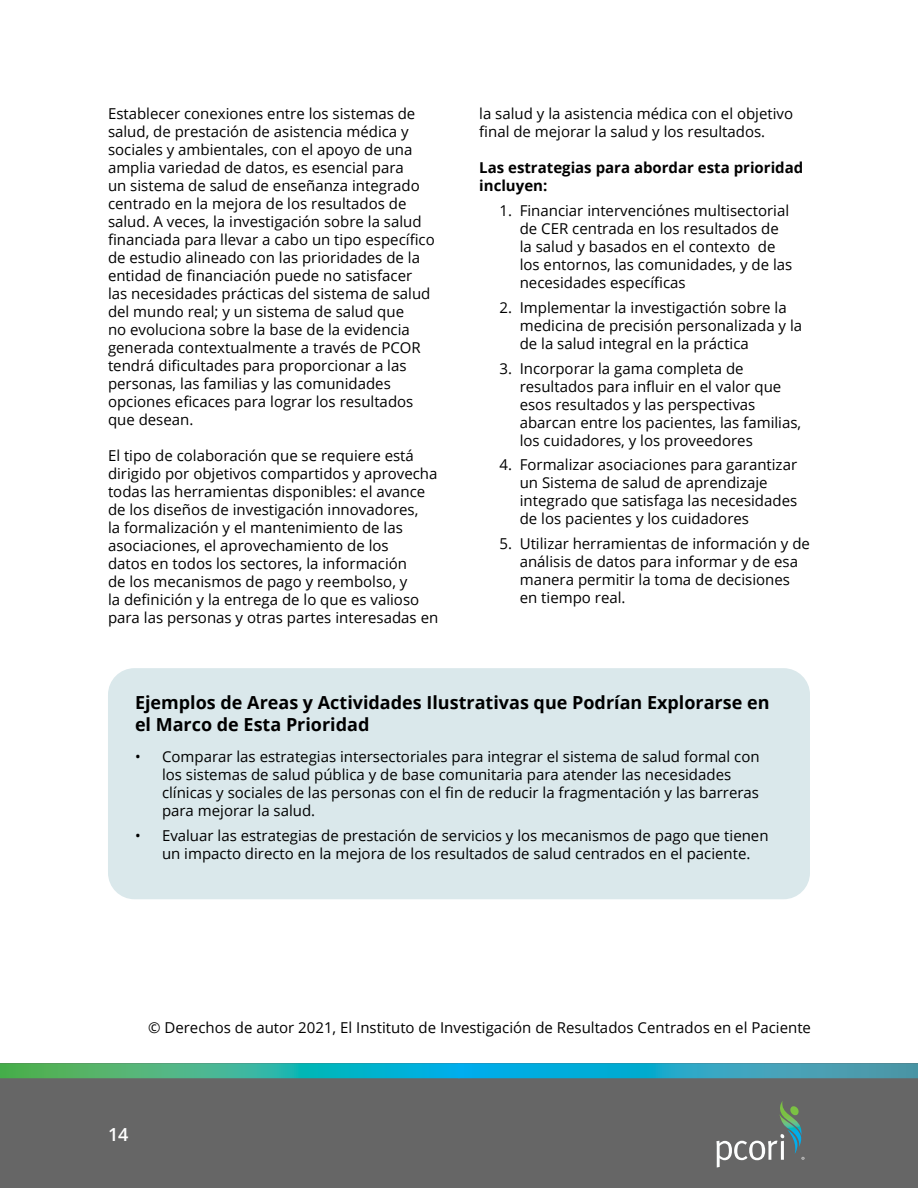
<style>
.page{position:relative;width:918px;height:1188px;background:#fff}
.page>*{position:absolute;margin:0;border:0;box-sizing:border-box;transform-origin:0 0}
.t1{font:700 18px/21.6px "Open Sans";color:#000}
.t2{font:600 18px "Open Sans";color:#fff}
.t3{font:15px/18px "Open Sans";color:#000}
.t4{font:700 15px/18px "Open Sans";color:#000}
</style>
<div class="page">
<div style="left:0;top:1063px;width:918px;height:125px;background:#666"></div>
<svg style="left:460px;top:1063px;width:458px;height:15px;background:#25a4c6"></svg>
<svg style="left:0;top:1063px;width:460px;height:15px;background:#30b299"></svg>
<div style="left:108px;top:668px;width:702px;height:231px;background:#dae8eb;border-radius:26px"></div>
<svg style="left:716px;top:1101px;width:89px;height:66px"></svg>
<p class="t3" style="left:108px;top:105px;width:328px">Establecer conexiones entre los sistemas de salud, de prestación de asistencia médica y sociales y ambientales, con el apoyo de una amplia variedad de datos, es esencial para<br>un sistema de salud de enseñanza integrado centrado en la mejora de los resultados de salud. A veces, la investigación sobre la salud financiada para llevar a cabo un tipo específico de estudio alineado con las prioridades de la entidad de financiación puede no satisfacer las necesidades prácticas del sistema de salud del mundo real; y un sistema de salud que<br>no evoluciona sobre la base de la evidencia generada contextualmente a través de PCOR tendrá dificultades para proporcionar a las personas, las familias y las comunidades opciones eficaces para lograr los resultados que desean.</p>
<p class="t3" style="left:108px;top:447px;width:332px">El tipo de colaboración que se requiere está dirigido por objetivos compartidos y aprovecha todas las herramientas disponibles: el avance de los diseños de investigación innovadores,<br>la formalización y el mantenimiento de las asociaciones, el aprovechamiento de los<br>datos en todos los sectores, la información<br>de los mecanismos de pago y reembolso, y<br>la definición y la entrega de lo que es valioso para las personas y otras partes interesadas en</p>
<p class="t3" style="left:479px;top:105px;width:315px">la salud y la asistencia médica con el objetivo final de mejorar la salud y los resultados.</p>
<p class="t4" style="left:479px;top:159px;width:326px">Las estrategias para abordar esta prioridad incluyen:</p>
<p class="t3" style="left:520px;top:201px;width:274px;text-indent:-20px">1. Financiar intervenciónes multisectorial de CER centrada en los resultados de la salud y basados en el contexto de los entornos, las comunidades, y de las necesidades específicas</p>
<p class="t3" style="left:520px;top:298px;width:284px;text-indent:-20px">2. Implementar la investigactión sobre la medicina de precisión personalizada y la de la salud integral en la práctica</p>
<p class="t3" style="left:520px;top:359px;width:283px;text-indent:-20px">3. Incorporar la gama completa de resultados para influir en el valor que esos resultados y las perspectivas abarcan entre los pacientes, las familias, los cuidadores, y los proveedores</p>
<p class="t3" style="left:520px;top:456px;width:279px;text-indent:-20px">4. Formalizar asociaciones para garantizar un Sistema de salud de aprendizaje integrado que satisfaga las necesidades de los pacientes y los cuidadores</p>
<p class="t3" style="left:520px;top:534px;width:292px;text-indent:-20px">5. Utilizar herramientas de información y de análisis de datos para informar y de esa manera permitir la toma de decisiones en tiempo real.</p>
<p class="t1" style="left:135px;top:691px;width:636px">Ejemplos de Areas y Actividades Ilustrativas que Podrían Explorarse en el Marco de Esta Prioridad</p>
<p class="t3" style="left:162px;top:747px;width:599px;text-indent:-27px">• Comparar las estrategias intersectoriales para integrar el sistema de salud formal con los sistemas de salud pública y de base comunitaria para atender las necesidades clínicas y sociales de las personas con el fin de reducir la fragmentación y las barreras para mejorar la salud.</p>
<p class="t3" style="left:135px;top:826px;width:635px;text-align:center">• Evaluar las estrategias de prestación de servicios y los mecanismos de pago que tienen un impacto directo en la mejora de los resultados de salud centrados en el paciente.</p>
<p class="t3" style="left:148px;top:1018px;width:664px">© Derechos de autor 2021, El Instituto de Investigación de Resultados Centrados en el Paciente</p>
<p class="t2" style="left:108px;top:1122px;width:22px">14</p>
</div>
